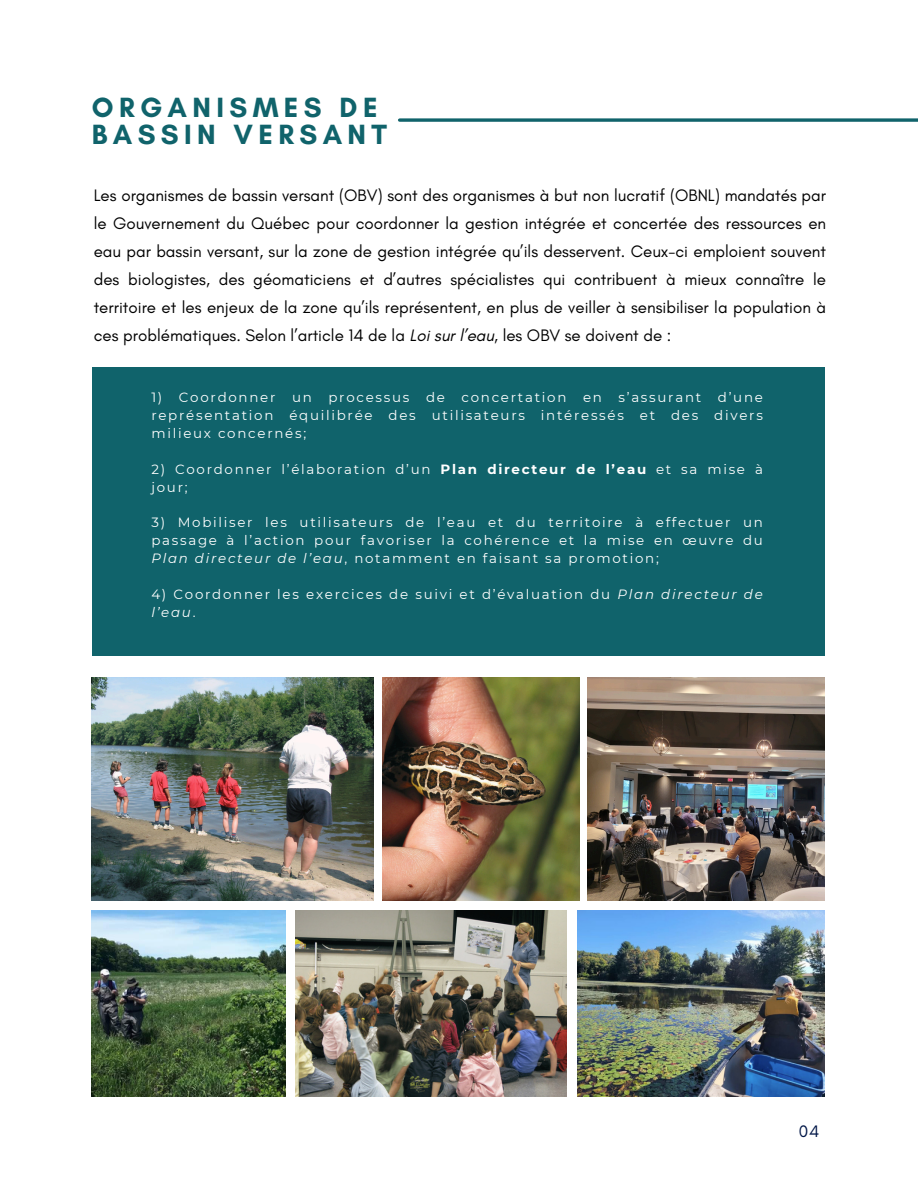
<style>
.page{position:relative;width:918px;height:1188px;background:#fff}
.page>*{position:absolute;margin:0;border:0;box-sizing:border-box;transform-origin:0 0}
.t1{font:700 28.35px/27px "Glacial Indifference";letter-spacing:.19em;color:#10636b}
.t2{font:16.95px/28.2px "Glacial Indifference";color:#000;text-align:justify}
.t3{font:16.95px "Glacial Indifference";color:#011647}
.t4{font:13.35px/17.9px "Montserrat";letter-spacing:.13em;color:#fff;text-align:justify}
.s1{font-style:italic}
.s2{font-weight:700}
</style>
<div class="page">
<div style="left:92px;top:367px;width:732px;height:289px;background:#10636b"></div>
<svg style="left:400px;top:118px;width:518px;height:4px;background:#347a81"></svg>
<img style="left:92px;top:677px;width:282px;height:224px">
<img style="left:577px;top:911px;width:248px;height:186px">
<img style="left:92px;top:911px;width:193px;height:185px">
<img style="left:296px;top:911px;width:271px;height:186px">
<img style="left:383px;top:677px;width:196px;height:224px">
<img style="left:588px;top:677px;width:236px;height:224px">
<p class="t1" style="left:92px;top:94px;width:297px">ORGANISMES DE<br>BASSIN VERSANT</p>
<p class="t2" style="left:94px;top:181px;width:734px">Les organismes de bassin versant (OBV) sont des organismes à but non lucratif (OBNL) mandatés par le Gouvernement du Québec pour coordonner la gestion intégrée et concertée des ressources en eau par bassin versant, sur la zone de gestion intégrée qu’ils desservent. Ceux-ci emploient souvent des biologistes, des géomaticiens et d’autres spécialistes qui contribuent à mieux connaître le territoire et les enjeux de la zone qu’ils représentent, en plus de veiller à sensibiliser la population à ces problématiques. Selon l’article 14 de la <span class="s1">Loi sur l’eau</span>, les OBV se doivent de :</p>
<p class="t4" style="left:151px;top:388px;width:613px">1) Coordonner un processus de concertation en s’assurant d’une représentation équilibrée des utilisateurs intéressés et des divers milieux concernés;</p>
<p class="t4" style="left:151px;top:460px;width:613px">2) Coordonner l’élaboration d’un <span class="s2">Plan directeur de l’eau</span> et sa mise à jour;</p>
<p class="t4" style="left:151px;top:514px;width:613px">3) Mobiliser les utilisateurs de l’eau et du territoire à effectuer un passage à l’action pour favoriser la cohérence et la mise en œuvre du <span class="s1">Plan directeur de l’eau</span>, notamment en faisant sa promotion;</p>
<p class="t4" style="left:151px;top:585px;width:613px">4) Coordonner les exercices de suivi et d’évaluation du <span class="s1">Plan directeur de l’eau</span>.</p>
<p class="t3" style="left:799px;top:1121px;width:22px">04</p>
</div>
